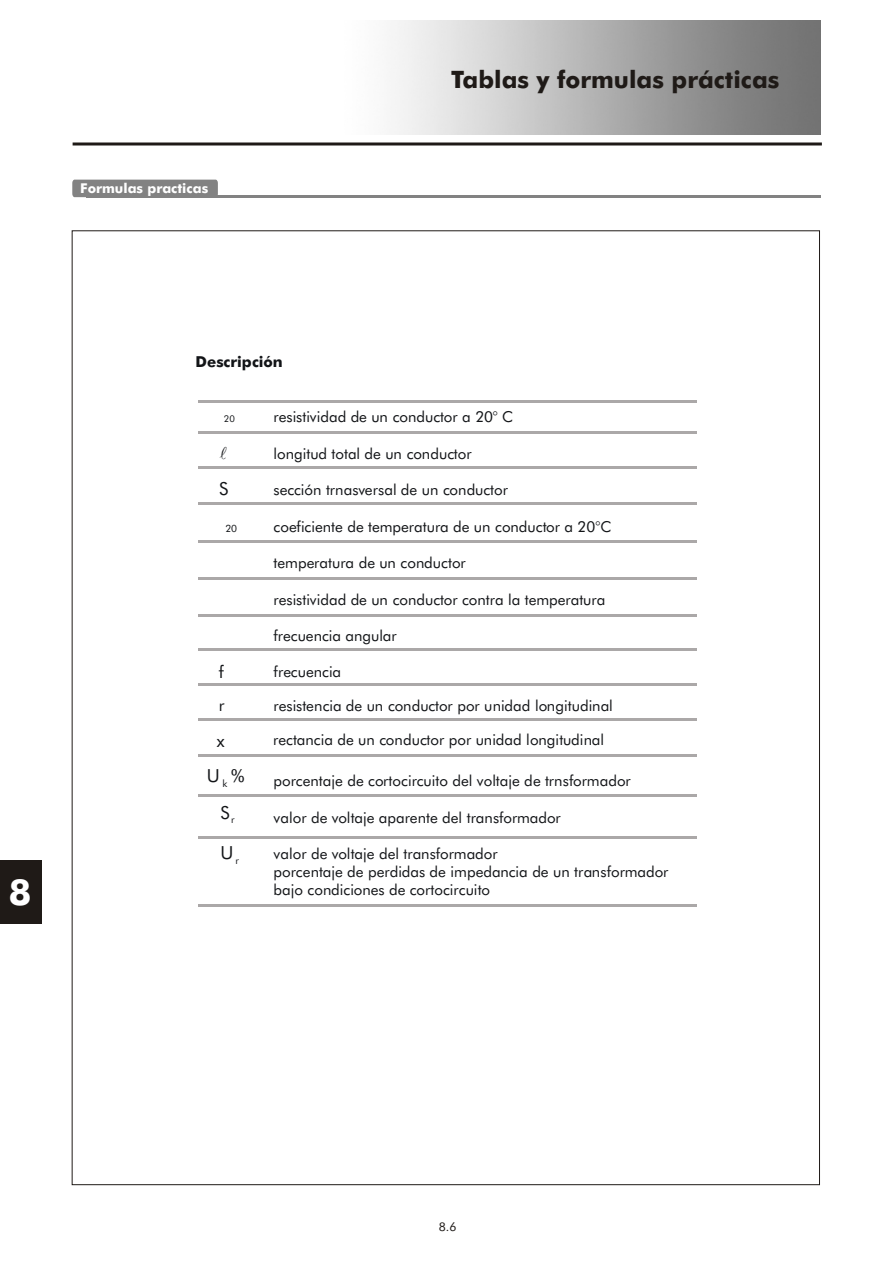
<style>
.page{position:relative;width:894px;height:1263px;background:#fff}
.page>*{position:absolute;margin:0;border:0;box-sizing:border-box;transform-origin:0 0}
.t1{font:700 36px "Futura A Bk BT";color:#fff}
.t2{font:700 24px "Futura A Bk BT";color:#1f1a17}
.t3{font:18px/34.2px "Futura A Bk BT";color:#121417;text-align:center}
.t4{font:18px "MT Extra";color:#121417}
.t5{font:17.25px "Futura A Bk BT";color:#121417}
.t6{font:16.5px "Futura A Bk BT";color:#121417}
.t7{font:15.15px/17.2px "Futura A Bk BT";color:#121417}
.t8{font:700 15.15px "Futura A Bk BT";letter-spacing:-.01em;color:#121417}
.t9{font:700 13.5px "Futura A Bk BT";color:#fff}
.t10{font:12px "Futura A Bk BT";color:#1f1a17}
.t11{font:10.05px "Futura A Bk BT";color:#121417}
.t12{font:9.3px "Futura A Bk BT";color:#121417}
</style>
<div class="page">
<hr style="left:73px;top:143px;width:749px;height:3px;background:#1f1a17">
<hr style="left:198px;top:431px;width:499px;height:3px;background:#aba8a8">
<hr style="left:198px;top:466px;width:499px;height:3px;background:#aba8a8">
<hr style="left:198px;top:502px;width:499px;height:3px;background:#aba8a8">
<hr style="left:198px;top:540px;width:499px;height:3px;background:#aba8a8">
<hr style="left:198px;top:577px;width:499px;height:3px;background:#aba8a8">
<hr style="left:198px;top:614px;width:499px;height:3px;background:#aba8a8">
<hr style="left:198px;top:648px;width:499px;height:3px;background:#aba8a8">
<hr style="left:198px;top:683px;width:499px;height:3px;background:#aba8a8">
<hr style="left:198px;top:718px;width:499px;height:3px;background:#aba8a8">
<hr style="left:198px;top:754px;width:499px;height:3px;background:#aba8a8">
<hr style="left:198px;top:794px;width:499px;height:3px;background:#aba8a8">
<hr style="left:198px;top:836px;width:499px;height:3px;background:#aba8a8">
<hr style="left:198px;top:904px;width:499px;height:3px;background:#aba8a8">
<hr style="left:198px;top:400px;width:499px;height:3px;background:#aba8a8">
<div style="left:0;top:860px;width:41px;height:64px;background:#1f1a17"></div>
<div style="left:72px;top:180px;width:146px;height:17px;background:#828282"></div>
<hr style="left:86px;top:195px;width:735px;height:2px;background:#828282">
<p class="t9" style="left:80px;top:182px;width:129px">Formulas practicas</p>
<h2 class="t2" style="left:451px;top:70px;width:330px">Tablas y formulas prácticas</h2>
<h1 class="t1" style="left:9px;top:878px;width:24px">8</h1>
<p class="t8" style="left:196px;top:356px;width:89px">Descripción</p>
<p class="t12" style="left:224px;top:415px;width:12px">20</p>
<p class="t4" style="left:220px;top:445px;width:9px">●</p>
<p class="t3" style="left:219px;top:473px;width:11px">S</p>
<p class="t11" style="left:225px;top:524px;width:13px">20</p>
<p class="t5" style="left:219px;top:665px;width:6px">f</p>
<p class="t6" style="left:219px;top:698px;width:7px">r</p>
<p class="t3" style="left:207px;top:726px;width:39px">x<br>U<sub>k</sub>%</p>
<p class="t3" style="left:220px;top:797px;width:16px">S<sub>r</sub></p>
<p class="t3" style="left:220px;top:838px;width:20px">U<sub>r</sub></p>
<p class="t7" style="left:274px;top:410px;width:241px">resistividad de un conductor a 20° C</p>
<p class="t7" style="left:274px;top:447px;width:200px">longitud total de un conductor</p>
<p class="t7" style="left:274px;top:482px;width:236px">sección trnasversal de un conductor</p>
<p class="t7" style="left:274px;top:519px;width:339px">coeficiente de temperatura de un conductor a 20°C</p>
<p class="t7" style="left:274px;top:556px;width:194px">temperatura de un conductor</p>
<p class="t7" style="left:274px;top:592px;width:333px">resistividad de un conductor contra la temperatura</p>
<p class="t7" style="left:274px;top:628px;width:125px">frecuencia angular</p>
<p class="t7" style="left:274px;top:665px;width:69px">frecuencia</p>
<p class="t7" style="left:274px;top:698px;width:341px">resistencia de un conductor por unidad longitudinal</p>
<p class="t7" style="left:273px;top:733px;width:332px">rectancia de un conductor por unidad longitudinal</p>
<p class="t7" style="left:274px;top:774px;width:359px">porcentaje de cortocircuito del voltaje de trnsformador</p>
<p class="t7" style="left:274px;top:810px;width:289px">valor de voltaje aparente del transformador</p>
<p class="t7" style="left:274px;top:847px;width:396px">valor de voltaje del transformador<br>porcentaje de perdidas de impedancia de un transformador</p>
<p class="t7" style="left:274px;top:883px;width:218px">bajo condiciones de cortocircuito</p>
<p class="t10" style="left:439px;top:1222px;width:19px">8.6</p>
</div>
